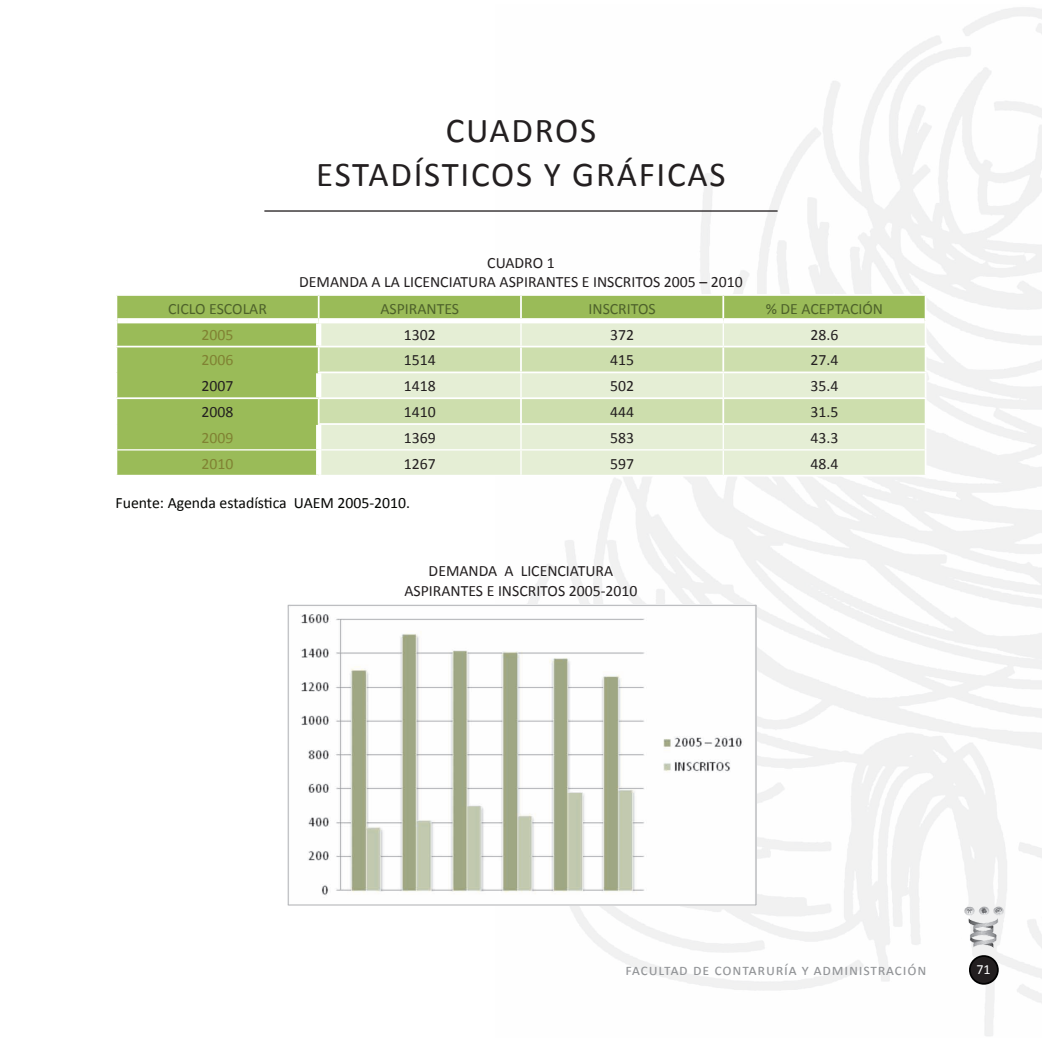
<style>
.page{position:relative;width:1042px;height:1042px;background:#fff}
.page>*{position:absolute;margin:0;border:0;box-sizing:border-box;transform-origin:0 0}
.t1{font:35px/43.8px "Calibri";letter-spacing:.05em;color:#231f20;text-align:center}
.t2{font:15.75px/19.2px "Calibri";color:#231f20;text-align:center}
.t3{font:15.75px "Calibri";color:#4e622b}
.t4{font:15.75px "Calibri";color:#040503}
.t5{font:15.75px "Calibri";letter-spacing:.05em;color:#939598}
.t6{font:15.75px "Calibri";color:#808233}
.t7{font:14px "Calibri";color:#fff}
</style>
<div class="page">
<img style="left:495px;top:7px;width:547px;height:1029px">
<div style="left:970px;top:956px;width:28px;height:28px;background:#231f20;border-radius:50%"></div>
<div style="left:969px;top:955px;width:29px;height:29px;border:2px solid #000;border-radius:50%"></div>
<img style="left:961px;top:905px;width:44px;height:42px">
<hr style="left:264px;top:210px;width:513px;height:2px;background:#231f20">
<div style="left:117px;top:296px;width:807px;height:179px;background:#9abb58"></div>
<div style="left:321px;top:323px;width:603px;height:152px;background:#e5eed5"></div>
<svg style="left:319px;top:347px;width:605px;height:76px;background:#d5e3bb"></svg>
<hr style="left:520px;top:323px;width:2px;height:23px;background:#fff">
<hr style="left:722px;top:323px;width:2px;height:23px;background:#fff">
<hr style="left:520px;top:373px;width:2px;height:24px;background:#fff">
<hr style="left:722px;top:373px;width:2px;height:24px;background:#fff">
<hr style="left:520px;top:425px;width:2px;height:24px;background:#fff">
<hr style="left:722px;top:425px;width:2px;height:24px;background:#fff">
<hr style="left:117px;top:449px;width:199px;height:1px;background:#fff">
<hr style="left:321px;top:449px;width:200px;height:1px;background:#fff">
<hr style="left:521px;top:449px;width:202px;height:1px;background:#fff">
<hr style="left:520px;top:450px;width:2px;height:25px;background:#fff">
<hr style="left:723px;top:449px;width:201px;height:1px;background:#fff">
<hr style="left:722px;top:450px;width:2px;height:25px;background:#fff">
<hr style="left:924px;top:321px;width:2px;height:25px;background:#fff">
<hr style="left:924px;top:373px;width:2px;height:24px;background:#fff">
<hr style="left:924px;top:425px;width:2px;height:25px;background:#fff">
<hr style="left:924px;top:450px;width:2px;height:25px;background:#fff">
<hr style="left:319px;top:475px;width:202px;height:1px;background:#fff">
<hr style="left:521px;top:475px;width:202px;height:1px;background:#fff">
<hr style="left:723px;top:475px;width:203px;height:1px;background:#fff">
<hr style="left:319px;top:294px;width:202px;height:2px;background:#fff">
<hr style="left:521px;top:294px;width:202px;height:2px;background:#fff">
<hr style="left:723px;top:294px;width:203px;height:2px;background:#fff">
<hr style="left:924px;top:296px;width:2px;height:25px;background:#fff">
<div style="left:117px;top:318px;width:202px;height:5px;background:#fff"></div>
<div style="left:319px;top:318px;width:202px;height:5px;background:#fff"></div>
<div style="left:521px;top:318px;width:202px;height:5px;background:#fff"></div>
<div style="left:723px;top:318px;width:201px;height:5px;background:#fff"></div>
<svg style="left:318px;top:296px;width:1px;height:22px"></svg>
<hr style="left:520px;top:296px;width:2px;height:22px;background:#fff">
<hr style="left:722px;top:296px;width:2px;height:22px;background:#fff">
<div style="left:316px;top:323px;width:5px;height:23px;background:#fff"></div>
<hr style="left:116px;top:346px;width:203px;height:1px;background:#fff">
<hr style="left:319px;top:346px;width:202px;height:1px;background:#fff">
<hr style="left:521px;top:346px;width:202px;height:1px;background:#fff">
<hr style="left:723px;top:346px;width:203px;height:1px;background:#fff">
<hr style="left:924px;top:347px;width:2px;height:24px;background:#fff">
<hr style="left:318px;top:371px;width:203px;height:2px;background:#fff">
<hr style="left:521px;top:371px;width:202px;height:2px;background:#fff">
<hr style="left:723px;top:371px;width:203px;height:2px;background:#fff">
<svg style="left:318px;top:347px;width:1px;height:24px"></svg>
<hr style="left:520px;top:347px;width:2px;height:24px;background:#fff">
<hr style="left:722px;top:347px;width:2px;height:24px;background:#fff">
<div style="left:316px;top:373px;width:5px;height:24px;background:#fff"></div>
<hr style="left:116px;top:397px;width:203px;height:2px;background:#fff">
<hr style="left:319px;top:397px;width:202px;height:2px;background:#fff">
<hr style="left:521px;top:397px;width:202px;height:2px;background:#fff">
<hr style="left:723px;top:397px;width:203px;height:2px;background:#fff">
<hr style="left:924px;top:399px;width:2px;height:24px;background:#fff">
<hr style="left:318px;top:423px;width:203px;height:2px;background:#fff">
<hr style="left:521px;top:423px;width:202px;height:2px;background:#fff">
<hr style="left:723px;top:423px;width:203px;height:2px;background:#fff">
<svg style="left:318px;top:399px;width:1px;height:24px"></svg>
<hr style="left:520px;top:399px;width:2px;height:24px;background:#fff">
<hr style="left:722px;top:399px;width:2px;height:24px;background:#fff">
<div style="left:316px;top:425px;width:5px;height:25px;background:#fff"></div>
<div style="left:316px;top:450px;width:5px;height:25px;background:#fff"></div>
<img style="left:287px;top:605px;width:469px;height:300px">
<h1 class="t1" style="left:316px;top:107px;width:411px">CUADROS<br>ESTADÍSTICOS Y GRÁFICAS</h1>
<p class="t2" style="left:299px;top:252px;width:445px">CUADRO 1<br>DEMANDA A LA LICENCIATURA ASPIRANTES E INSCRITOS 2005 – 2010</p>
<p class="t3" style="left:168px;top:299px;width:100px">CICLO ESCOLAR</p>
<p class="t3" style="left:380px;top:299px;width:80px">ASPIRANTES</p>
<p class="t3" style="left:588px;top:299px;width:69px">INSCRITOS</p>
<p class="t3" style="left:766px;top:299px;width:119px">% DE ACEPTACIÓN</p>
<p class="t6" style="left:202px;top:325px;width:33px">2005</p>
<p class="t2" style="left:404px;top:324px;width:33px">1302</p>
<p class="t2" style="left:610px;top:324px;width:25px">372</p>
<p class="t2" style="left:810px;top:324px;width:29px">28.6</p>
<p class="t6" style="left:202px;top:350px;width:33px">2006</p>
<p class="t2" style="left:404px;top:350px;width:33px">1514</p>
<p class="t2" style="left:610px;top:350px;width:25px">415</p>
<p class="t2" style="left:810px;top:350px;width:29px">27.4</p>
<p class="t2" style="left:202px;top:376px;width:33px">2007</p>
<p class="t2" style="left:404px;top:376px;width:33px">1418</p>
<p class="t2" style="left:610px;top:376px;width:25px">502</p>
<p class="t2" style="left:810px;top:376px;width:29px">35.4</p>
<p class="t2" style="left:202px;top:401px;width:33px">2008</p>
<p class="t2" style="left:404px;top:401px;width:33px">1410</p>
<p class="t2" style="left:610px;top:401px;width:25px">444</p>
<p class="t2" style="left:810px;top:401px;width:29px">31.5</p>
<p class="t6" style="left:202px;top:428px;width:33px">2009</p>
<p class="t2" style="left:404px;top:427px;width:33px">1369</p>
<p class="t2" style="left:610px;top:427px;width:25px">583</p>
<p class="t2" style="left:810px;top:427px;width:29px">43.3</p>
<p class="t6" style="left:202px;top:454px;width:33px">2010</p>
<p class="t2" style="left:404px;top:453px;width:33px">1267</p>
<p class="t2" style="left:610px;top:453px;width:25px">597</p>
<p class="t2" style="left:810px;top:453px;width:29px">48.4</p>
<p class="t4" style="left:115px;top:493px;width:296px">Fuente: Agenda estadística UAEM 2005-2010.</p>
<p class="t2" style="left:404px;top:561px;width:234px">DEMANDA A LICENCIATURA<br>ASPIRANTES E INSCRITOS 2005-2010</p>
<p class="t5" style="left:625px;top:959px;width:302px">facultad de contaruría y administración</p>
<p class="t7" style="left:976px;top:961px;width:16px">71</p>
</div>
